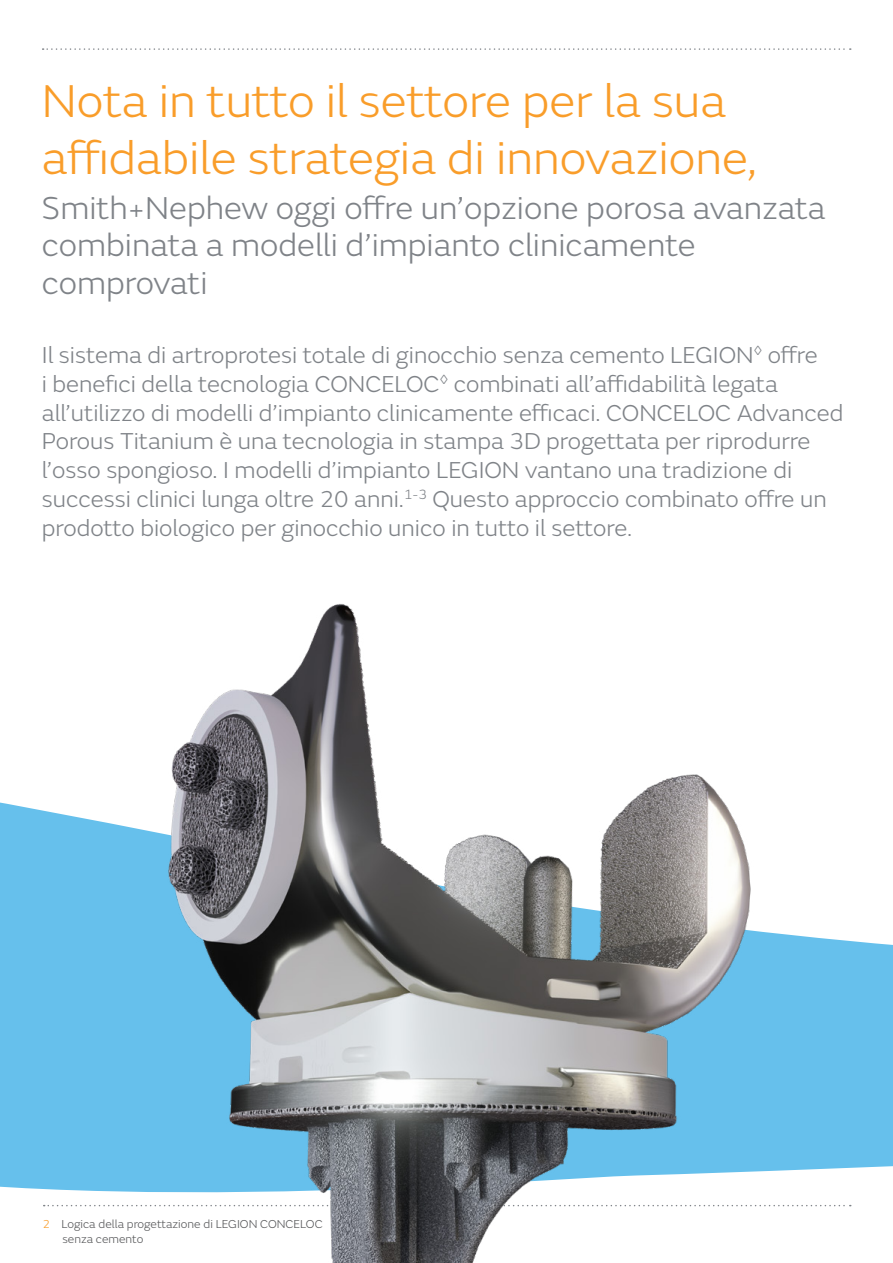
<style>
.page{position:relative;width:893px;height:1263px;background:#fff}
.page>*{position:absolute;margin:0;border:0;box-sizing:border-box;transform-origin:0 0}
.t1{font:300 48px/57px "SN Emeric";color:#f99d2a}
.t2{font:300 33px/37.5px "SN Emeric";color:#7f8388}
.t3{font:300 24px/28.8px "SN Emeric";color:#7f8388}
.t4{font:300 12px/14.4px "SN Emeric";color:#58595b}
.s1{color:#f99d2a}
</style>
<div class="page">
<svg style="left:43px;top:48px;width:808px;height:2px"></svg>
<svg style="left:817px;top:937px;width:76px;height:270px;fill:#66c0ec"></svg>
<img style="left:0;top:604px;width:817px;height:659px">
<h1 class="t1" style="left:42px;top:72px;width:717px">Nota in tutto il settore per la sua affidabile strategia di innovazione,</h1>
<h2 class="t2" style="left:42px;top:189px;width:785px">Smith+Nephew oggi offre un’opzione porosa avanzata combinata a modelli d’impianto clinicamente comprovati</h2>
<p class="t3" style="left:42px;top:340px;width:803px">Il sistema di artroprotesi totale di ginocchio senza cemento LEGION<sup>◊</sup> offre<br>i benefici della tecnologia CONCELOC<sup>◊</sup> combinati all’affidabilità legata all’utilizzo di modelli d’impianto clinicamente efficaci. CONCELOC Advanced Porous Titanium è una tecnologia in stampa 3D progettata per riprodurre l’osso spongioso. I modelli d’impianto LEGION vantano una tradizione di successi clinici lunga oltre 20 anni.<sup>1-3</sup> Questo approccio combinato offre un prodotto biologico per ginocchio unico in tutto il settore.</p>
<p class="t4" style="left:62px;top:1217px;width:262px;text-indent:-19px"><span class="s1">2</span> Logica della progettazione di LEGION CONCELOC senza cemento</p>
</div>
